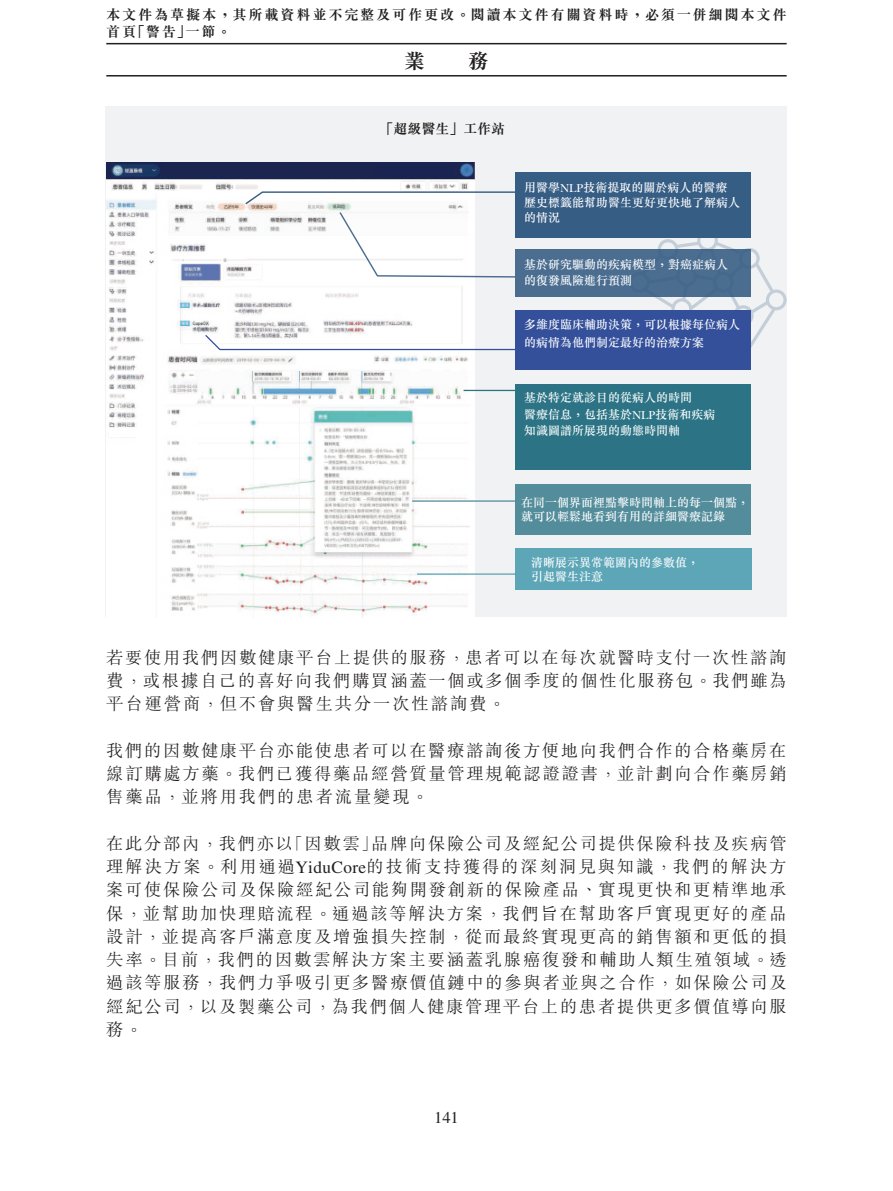
<style>
.page{position:relative;width:893px;height:1191px;background:#fff}
.page>*{position:absolute;margin:0;border:0;box-sizing:border-box;transform-origin:0 0}
.t1{font:700 21px "M Sung HK";color:#221f20}
.t2{font:300 17.25px/23.2px "M Sung HK";letter-spacing:.105em;color:#221f20;text-align:justify}
.t3{font:16.5px "Times";color:#221f20}
.t4{font:700 14.25px/16.5px "M Sung HK";letter-spacing:.12em;color:#221f20}
.t5{font:700 13.95px "M Sung HK";color:#221f20}
.t6{font:500 12px/16.5px "M Sung HK";color:#fff}
.s1{font-family:"Times";font-weight:400}
</style>
<div class="page">
<hr style="left:106px;top:43px;width:681px;height:1px;background:#221f20">
<hr style="left:106px;top:75px;width:681px;height:1px;background:#221f20">
<div style="left:106px;top:106px;width:681px;height:510px;background:#f1f2f3"></div>
<svg style="left:629px;top:237px;width:158px;height:111px"></svg>
<div style="left:515px;top:172px;width:236px;height:65px;background:#365d84"></div>
<div style="left:515px;top:310px;width:236px;height:60px;background:#34509b"></div>
<div style="left:515px;top:384px;width:236px;height:86px;background:#2c7485"></div>
<div style="left:515px;top:484px;width:236px;height:51px;background:#538d9b"></div>
<img style="left:107px;top:162px;width:367px;height:455px">
<svg style="left:244px;top:191px;width:274px;height:87px"></svg>
<svg style="left:204px;top:333px;width:311px;height:18px"></svg>
<hr style="left:464px;top:390px;width:60px;height:1px;background:#2c7485">
<hr style="left:412px;top:500px;width:109px;height:2px;background:#528b99">
<div style="left:515px;top:249px;width:236px;height:48px;background:#4a6d90"></div>
<hr style="left:417px;top:573px;width:99px;height:2px;background:#5ba5b6">
<div style="left:515px;top:547px;width:237px;height:42px;background:#5da6b8"></div>
<div style="left:109px;top:431px;width:30px;height:6px;background:#fff"></div>
<p class="t4" style="left:106px;top:6px;width:682px">本文件為草擬本，其所載資料並不完整及可作更改。閱讀本文件有關資料時，必須一併細閱本文件首頁「警告」一節。</p>
<p class="t1" style="left:404px;top:47px;width:86px">業　務</p>
<p class="t5" style="left:379px;top:119px;width:127px">「超級醫生」工作站</p>
<p class="t6" style="left:524px;top:180px;width:217px;line-height:15px">用醫學NLP技術提取的關於病人的醫療歷史標籤能幫助醫生更好更快地了解病人的情況</p>
<p class="t6" style="left:524px;top:256px;width:205px">基於研究驅動的疾病模型，對癌症病人的復發風險進行預測</p>
<p class="t6" style="left:524px;top:315px;width:217px;line-height:18px">多維度臨床輔助決策，可以根據每位病人的病情為他們制定最好的治療方案</p>
<p class="t6" style="left:524px;top:389px;width:193px">基於特定就診目的從病人的時間<br>醫療信息，包括基於NLP技術和疾病知識圖譜所展現的動態時間軸</p>
<p class="t6" style="left:521px;top:494px;width:229px;line-height:14.4px">在同一個界面裡點擊時間軸上的每一個點，就可以輕鬆地看到有用的詳細醫療記錄</p>
<p class="t6" style="left:531px;top:555px;width:169px;line-height:14.4px">清晰展示異常範圍內的參數值，引起醫生注意</p>
<p class="t2" style="left:106px;top:645px;width:682px">若要使用我們因數健康平台上提供的服務，患者可以在每次就醫時支付一次性諮詢費，或根據自己的喜好向我們購買涵蓋一個或多個季度的個性化服務包。我們雖為平台運營商，但不會與醫生共分一次性諮詢費。</p>
<p class="t2" style="left:106px;top:738px;width:682px">我們的因數健康平台亦能使患者可以在醫療諮詢後方便地向我們合作的合格藥房在線訂購處方藥。我們已獲得藥品經營質量管理規範認證證書，並計劃向合作藥房銷售藥品，並將用我們的患者流量變現。</p>
<p class="t2" style="left:106px;top:831px;width:682px">在此分部內，我們亦以「因數雲」品牌向保險公司及經紀公司提供保險科技及疾病管理解決方案。利用通過<span class="s1">YiduCore</span>的技術支持獲得的深刻洞見與知識，我們的解決方案可使保險公司及保險經紀公司能夠開發創新的保險產品、實現更快和更精準地承保，並幫助加快理賠流程。通過該等解決方案，我們旨在幫助客戶實現更好的產品設計，並提高客戶滿意度及增強損失控制，從而最終實現更高的銷售額和更低的損失率。目前，我們的因數雲解決方案主要涵蓋乳腺癌復發和輔助人類生殖領域。透過該等服務，我們力爭吸引更多醫療價值鏈中的參與者並與之合作，如保險公司及經紀公司，以及製藥公司，為我們個人健康管理平台上的患者提供更多價值導向服務。</p>
<p class="t3" style="left:434px;top:1108px;width:26px">141</p>
</div>
